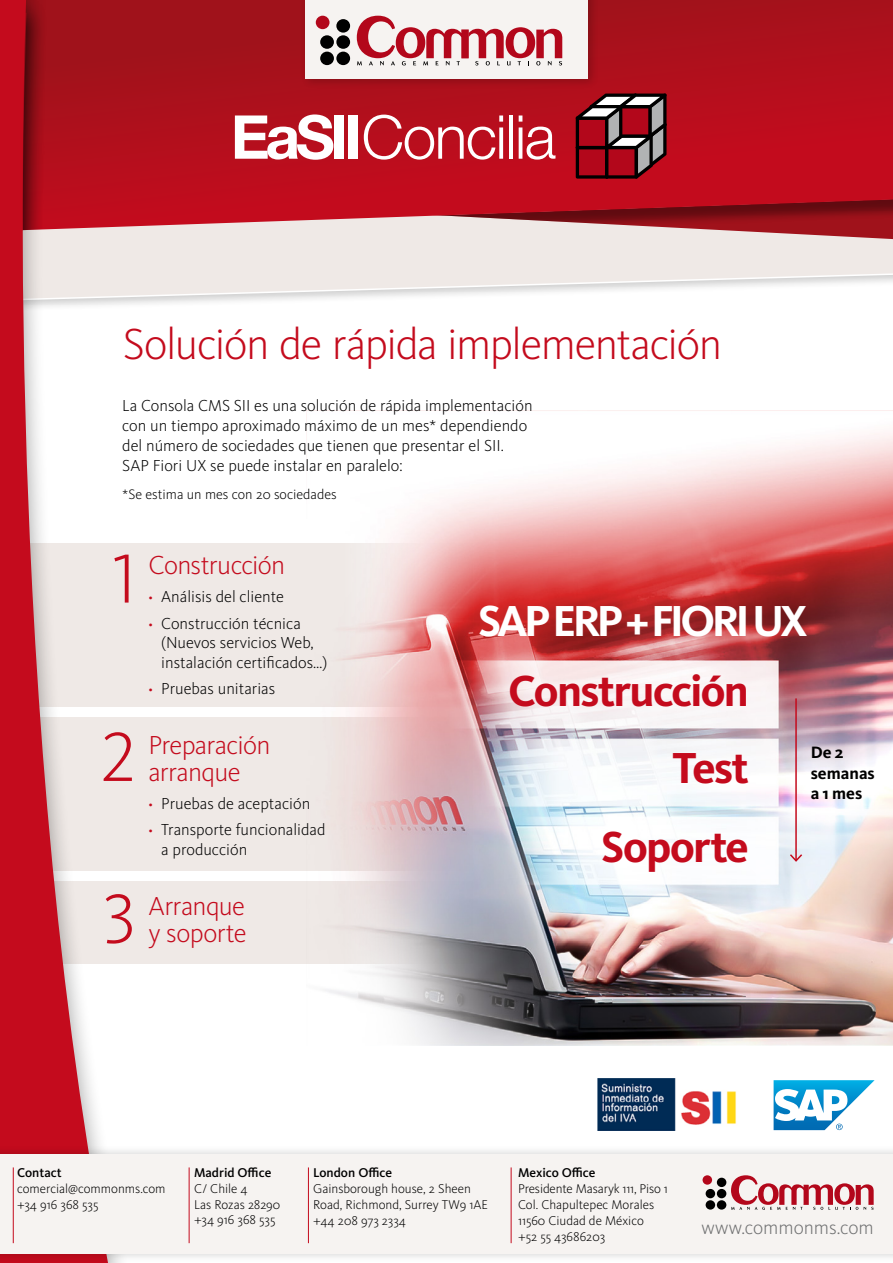
<style>
.page{position:relative;width:893px;height:1263px;background:#fff}
.page>*{position:absolute;margin:0;border:0;box-sizing:border-box;transform-origin:0 0}
.t1{font:72px "Kievit Light SC";color:#c40b1d}
.t2{font:300 60.45px "Helvetica Neue";letter-spacing:-.025em;color:#fff}
.t3{font:300 45px "Kievit";letter-spacing:-.03em;color:#c40b1d}
.t4{font:700 45px/78.9px "Kievit";letter-spacing:-.035em;color:#c40b1d;text-align:right}
.t5{font:700 45px "Kievit";letter-spacing:-.09em;color:#fff}
.t6{font:300 27px/27px "Kievit";letter-spacing:-.025em;color:#c40b1d}
.t7{font:300 19.5px "Kievit";color:#707172}
.t8{font:700 17.1px/20.5px "Kievit";color:#000}
.t9{font:300 16.5px/19.8px "Kievit";color:#000}
.t10{font:300 14.25px "Kievit";color:#000}
.t11{font:300 13.2px/15.9px "Kievit";color:#000}
.t12{font:500 13.2px "Kievit";color:#000}
.s1{font-weight:700}
.s2{font-size:14.25px;color:#c40b1d}
</style>
<div class="page">
<img style="left:307px;top:410px;width:586px;height:636px">
<svg style="left:135px;top:543px;width:338px;height:164px;background:#eed9d7"></svg>
<svg style="left:135px;top:718px;width:338px;height:153px;background:#e8d7d7"></svg>
<svg style="left:135px;top:881px;width:338px;height:83px;background:#e1dcdc"></svg>
<svg style="left:135px;top:239px;width:758px;height:64px"></svg>
<div style="left:0;top:48px;width:893px;height:191px;background:#000;opacity:.4"></div>
<svg style="left:135px;top:0;width:758px;height:231px;background:#b41623"></svg>
<div style="left:300px;top:0;width:299px;height:90px;background:#000;opacity:.2"></div>
<div style="left:305px;top:0;width:283px;height:78px;background:#f6f3f1"></div>
<div style="left:0;top:0;width:135px;height:1263px;background:#000;opacity:.3"></div>
<svg style="left:0;top:0;width:121px;height:1263px"></svg>
<div style="left:0;top:1145px;width:893px;height:117px;background:#000;opacity:.2"></div>
<div style="left:0;top:1154px;width:893px;height:99px;background:#f6f3f1"></div>
<hr style="left:13px;top:1167px;width:1px;height:76px;background:#c40b1d">
<hr style="left:189px;top:1167px;width:1px;height:76px;background:#c40b1d">
<hr style="left:308px;top:1167px;width:1px;height:76px;background:#c40b1d">
<hr style="left:511px;top:1167px;width:1px;height:76px;background:#c40b1d">
<svg style="left:731px;top:1175px;width:143px;height:35px"></svg>
<div style="left:717px;top:1200px;width:9px;height:9px;background:#000;border-radius:50%"></div>
<div style="left:706px;top:1200px;width:9px;height:9px;background:#000;border-radius:50%"></div>
<div style="left:717px;top:1189px;width:9px;height:9px;background:#000;border-radius:50%"></div>
<div style="left:717px;top:1178px;width:9px;height:9px;background:#000;border-radius:50%"></div>
<div style="left:706px;top:1189px;width:9px;height:9px;background:#000;border-radius:50%"></div>
<div style="left:703px;top:1175px;width:9px;height:10px;background:#b3071b;border-radius:50%"></div>
<svg style="left:357px;top:16px;width:205px;height:49px"></svg>
<div style="left:336px;top:52px;width:14px;height:13px;background:#000;border-radius:50%"></div>
<div style="left:320px;top:52px;width:14px;height:13px;background:#000;border-radius:50%"></div>
<div style="left:336px;top:35px;width:14px;height:14px;background:#000;border-radius:50%"></div>
<div style="left:336px;top:19px;width:14px;height:14px;background:#000;border-radius:50%"></div>
<div style="left:320px;top:35px;width:14px;height:14px;background:#000;border-radius:50%"></div>
<div style="left:316px;top:16px;width:13px;height:13px;background:#b3071b;border-radius:50%"></div>
<img style="left:598px;top:1078px;width:138px;height:52px">
<svg style="left:774px;top:1080px;width:101px;height:50px"></svg>
<hr style="left:795px;top:698px;width:2px;height:163px;background:#c40b1d">
<svg style="left:788px;top:853px;width:16px;height:10px"></svg>
<svg style="left:576px;top:93px;width:91px;height:86px;background:#83363e"></svg>
<h2 class="t2" style="left:231px;top:100px;width:327px"><span class="s1">EaSII</span>Concilia</h2>
<h3 class="t3" style="left:123px;top:320px;width:601px">Solución de rápida implementación</h3>
<p class="t9" style="left:122px;top:396px;width:412px">La Consola CMS SII es una solución de rápida implementación con un tiempo aproximado máximo de un mes* dependiendo del número de sociedades que tienen que presentar el SII.<br>SAP Fiori UX se puede instalar en paralelo:</p>
<p class="t10" style="left:122px;top:486px;width:216px">*Se estima un mes con 20 sociedades</p>
<h1 class="t1" style="left:113px;top:539px;width:25px">1</h1>
<h1 class="t1" style="left:101px;top:718px;width:37px">2</h1>
<h1 class="t1" style="left:104px;top:879px;width:34px">3</h1>
<h3 class="t6" style="left:148px;top:552px;width:138px">Construcción</h3>
<p class="t9" style="left:148px;top:587px;width:137px"><span class="s2">•</span> Análisis del cliente</p>
<p class="t9" style="left:161px;top:613px;width:168px;text-indent:-13px"><span class="s2">•</span> Construcción técnica (Nuevos servicios Web, instalación certificados…)</p>
<p class="t9" style="left:148px;top:679px;width:128px"><span class="s2">•</span> Pruebas unitarias</p>
<h3 class="t6" style="left:148px;top:732px;width:123px">Preparación arranque</h3>
<p class="t9" style="left:148px;top:794px;width:163px"><span class="s2">•</span> Pruebas de aceptación</p>
<p class="t9" style="left:161px;top:820px;width:166px;text-indent:-13px"><span class="s2">•</span> Transporte funcionalidad a producción</p>
<h3 class="t6" style="left:148px;top:893px;width:100px">Arranque y soporte</h3>
<h3 class="t5" style="left:478px;top:594px;width:331px">SAP ERP + FIORI UX</h3>
<h3 class="t4" style="left:508px;top:651px;width:242px">Construcción</h3>
<h3 class="t4" style="left:601px;top:728px;width:149px">Test<br>Soporte</h3>
<p class="t8" style="left:811px;top:742px;width:66px">De 2 semanas a 1 mes</p>
<p class="t12" style="left:17px;top:1165px;width:46px">Contact</p>
<p class="t11" style="left:17px;top:1181px;width:150px">comercial@commonms.com +34 916 368 535</p>
<p class="t12" style="left:194px;top:1164px;width:79px">Madrid Office</p>
<p class="t11" style="left:194px;top:1181px;width:88px">C/ Chile 4<br>Las Rozas 28290 +34 916 368 535</p>
<p class="t12" style="left:313px;top:1165px;width:81px">London Office</p>
<p class="t11" style="left:313px;top:1181px;width:176px">Gainsborough house, 2 Sheen<br>Road, Richmond, Surrey TW9 1AE +44 208 973 2334</p>
<p class="t12" style="left:518px;top:1165px;width:79px">Mexico Office</p>
<p class="t11" style="left:518px;top:1181px;width:151px">Presidente Masaryk 111, Piso 1<br>Col. Chapultepec Morales<br>11560 Ciudad de México<br>+52 55 43686203</p>
<p class="t7" style="left:702px;top:1217px;width:174px">www.commonms.com</p>
</div>
